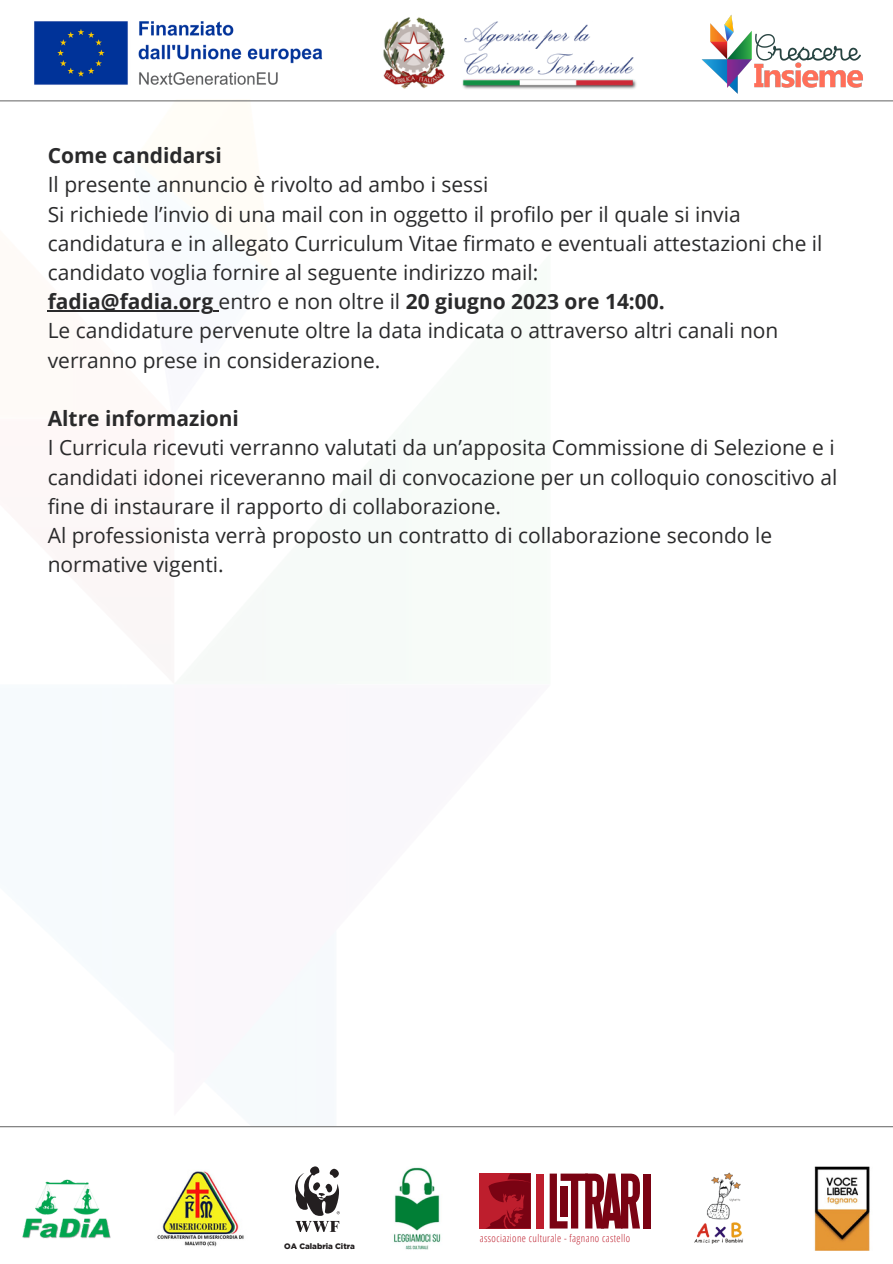
<style>
.page{position:relative;width:893px;height:1264px;background:#fff}
.page>*{position:absolute;margin:0;border:0;box-sizing:border-box;transform-origin:0 0}
.t1{font:21px/29.2px "Open Sans";color:#2a2a2b}
.t2{font:700 21px "Open Sans";color:#2a2a2b}
.t3{font:300 10.5px "Open Sans Condensed";letter-spacing:.035em;color:#be1e2d}
.t4{font:900 7.95px "Gotham";color:#231f20}
.s1{font-weight:400}
</style>
<div class="page">
<img style="left:393px;top:1167px;width:48px;height:83px">
<div style="left:480px;top:1173px;width:50px;height:55px;background:#be1e2d"></div>
<svg style="left:487px;top:1173px;width:43px;height:55px"></svg>
<div style="left:536px;top:1173px;width:8px;height:55px;background:#be1e2d"></div>
<svg style="left:549px;top:1173px;width:91px;height:55px"></svg>
<div style="left:643px;top:1173px;width:7px;height:55px;background:#7a0313"></div>
<img style="left:22px;top:1179px;width:89px;height:60px">
<img style="left:157px;top:1171px;width:87px;height:76px">
<svg style="left:295px;top:1166px;width:45px;height:65px"></svg>
<img style="left:814px;top:1166px;width:56px;height:84px">
<img style="left:694px;top:1172px;width:49px;height:72px">
<hr style="left:0;top:1126px;width:892px;height:1px;background:#737373">
<hr style="left:0;top:100px;width:892px;height:1px;background:#737373">
<img style="left:383px;top:17px;width:254px;height:72px">
<img style="left:34px;top:21px;width:289px;height:64px">
<img style="left:701px;top:15px;width:162px;height:79px">
<hr style="left:48px;top:310px;width:165px;height:1px;background:#2a2a2b">
<p class="t2" style="left:48px;top:141px;width:175px">Come candidarsi</p>
<p class="t1" style="left:48px;top:169px;width:442px">Il presente annuncio è rivolto ad ambo i sessi</p>
<p class="t1" style="left:48px;top:199px;width:776px">Si richiede l’invio di una mail con in oggetto il profilo per il quale si invia candidatura e in allegato Curriculum Vitae firmato e eventuali attestazioni che il candidato voglia fornire al seguente indirizzo mail:</p>
<p class="t2" style="left:48px;top:287px;width:618px">fadia@fadia.org <span class="s1">entro e non oltre il</span> 20 giugno 2023 ore 14:00.</p>
<p class="t1" style="left:48px;top:316px;width:732px">Le candidature pervenute oltre la data indicata o attraverso altri canali non verranno prese in considerazione.</p>
<p class="t2" style="left:48px;top:404px;width:193px">Altre informazioni</p>
<p class="t1" style="left:48px;top:432px;width:791px">I Curricula ricevuti verranno valutati da un’apposita Commissione di Selezione e i candidati idonei riceveranno mail di convocazione per un colloquio conoscitivo al fine di instaurare il rapporto di collaborazione.</p>
<p class="t1" style="left:48px;top:520px;width:725px">Al professionista verrà proposto un contratto di collaborazione secondo le normative vigenti.</p>
<p class="t4" style="left:284px;top:1241px;width:72px">OA Calabria Citra</p>
<p class="t3" style="left:480px;top:1230px;width:152px">associazione culturale - fagnano castello</p>
</div>
